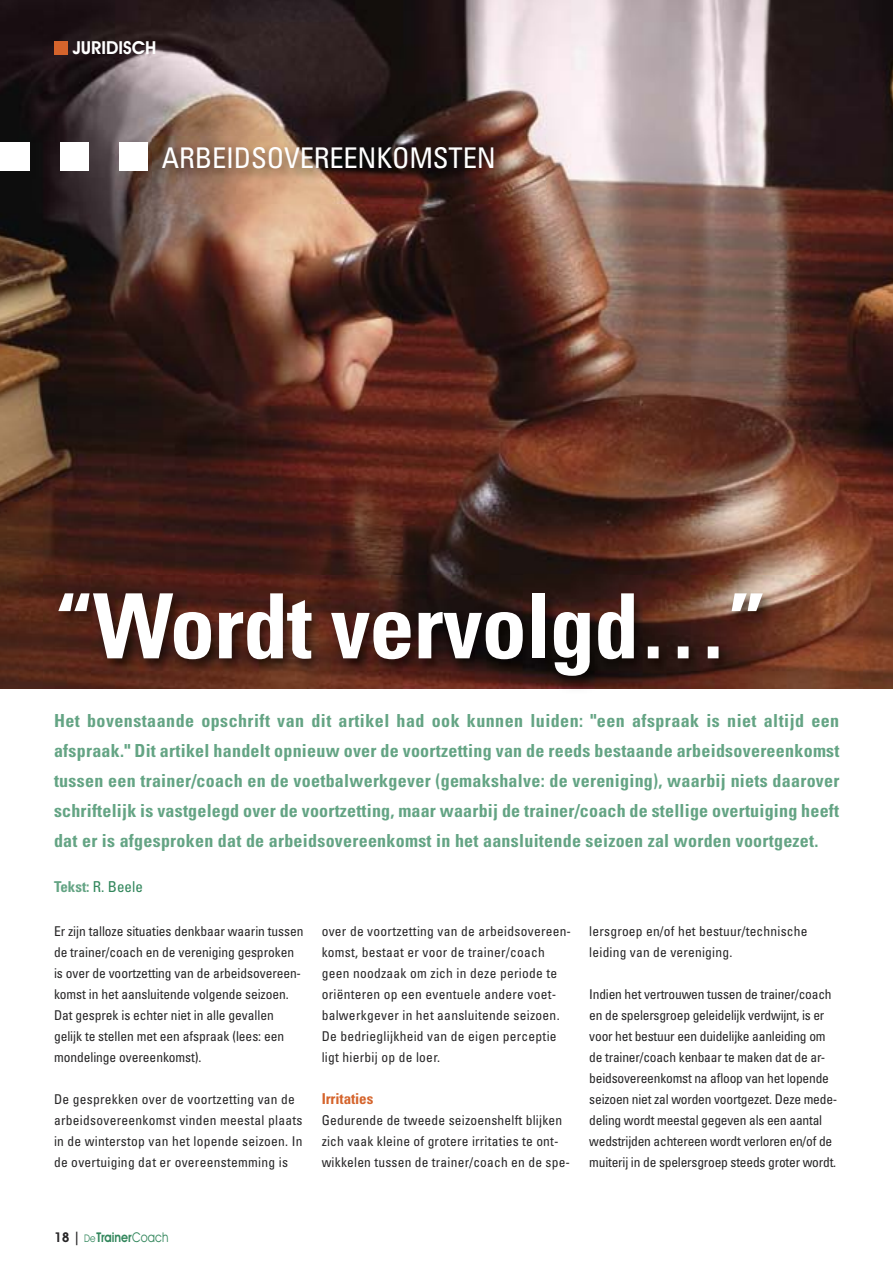
<style>
.page{position:relative;width:893px;height:1263px;background:#fff}
.page>*{position:absolute;margin:0;border:0;box-sizing:border-box;transform-origin:0 0}
.t1{font:700 condensed 90px "Univers";letter-spacing:-.01em;color:#fff}
.t2{font:condensed 28.5px "Univers";letter-spacing:-.005em;color:#fff}
.t3{font:700 condensed 18px/30px "Univers";letter-spacing:.015em;color:#64a484;text-align:justify}
.t4{font:600 18px "Avant Garde IT Cby BT";color:#fff}
.t5{font:condensed 15px "Univers";color:#31865b}
.t6{font:700 condensed 15px "Univers";letter-spacing:-.005em;color:#d5642c}
.t7{font:condensed 13.5px/21px "Univers";letter-spacing:-.005em;color:#272627}
.t8{font:condensed 13.5px/21px "Univers";letter-spacing:.02em;color:#272627}
.t9{font:condensed 13.5px/21px "Univers";letter-spacing:.015em;color:#272627}
.t10{font:600 13.5px "Avant Garde IT Cby BT";color:#31865b;scale:.85 1}
.s1{font-weight:700;color:#64a484}
.s2{color:#272627}
.s3{font-weight:400;font-size:10.5px}
.s4{font-weight:400}
</style>
<div class="page">
<img style="left:0;top:0;width:893px;height:688px">
<div style="left:54px;top:42px;width:13px;height:13px;background:#d5642c"></div>
<img style="left:152px;top:136px;width:393px;height:68px">
<img style="left:43px;top:575px;width:819px;height:114px">
<div style="left:120px;top:142px;width:28px;height:29px;background:#fff"></div>
<div style="left:60px;top:142px;width:29px;height:29px;background:#fff"></div>
<div style="left:0;top:142px;width:29px;height:29px;background:#fff"></div>
<h3 class="t4" style="left:73px;top:42px;width:85px">JURIDISCH</h3>
<h2 class="t2" style="left:162px;top:140px;width:335px">ARBEIDSOVEREENKOMSTEN</h2>
<h1 class="t1" style="left:54px;top:593px;width:715px">“Wordt vervolgd…”</h1>
<p class="t3" style="left:54px;top:707px;width:787px">Het bovenstaande opschrift van dit artikel had ook kunnen luiden: "een afspraak is niet altijd een afspraak." Dit artikel handelt opnieuw over de voortzetting van de reeds bestaande arbeidsovereenkomst tussen een trainer/coach en de voetbalwerkgever (gemakshalve: de vereniging), waarbij niets daarover schriftelijk is vastgelegd over de voortzetting, maar waarbij de trainer/coach de stellige overtuiging heeft dat er is afgesproken dat de arbeidsovereenkomst in het aansluitende seizoen zal worden voortgezet.</p>
<p class="t5" style="left:54px;top:877px;width:90px"><span class="s1">Tekst:</span> R. Beele</p>
<p class="t7" style="left:54px;top:920px;width:251px">Er zijn talloze situaties denkbaar waarin tussen de trainer/coach en de vereniging gesproken is over de voortzetting van de arbeidsovereen&shy;komst in het aansluitende volgende seizoen.<br>Dat gesprek is echter niet in alle gevallen gelijk te stellen met een afspraak (lees: een mondelinge overeenkomst).</p>
<p class="t8" style="left:54px;top:1088px;width:250px">De gesprekken over de voortzetting van de arbeidsovereenkomst vinden meestal plaats in de winterstop van het lopende seizoen. In de overtuiging dat er overeenstemming is</p>
<p class="t8" style="left:322px;top:920px;width:251px">over de voortzetting van de arbeidsovereen&shy;komst, bestaat er voor de trainer/coach geen noodzaak om zich in deze periode te oriënteren op een eventuele andere voet&shy;balwerkgever in het aansluitende seizoen.<br>De bedrieglijkheid van de eigen perceptie ligt hierbij op de loer.</p>
<p class="t6" style="left:322px;top:1093px;width:53px">Irritaties</p>
<p class="t9" style="left:322px;top:1109px;width:250px">Gedurende de tweede seizoenshelft blijken zich vaak kleine of grotere irritaties te ont&shy;wikkelen tussen de trainer/coach en de spe-</p>
<p class="t9" style="left:589px;top:920px;width:220px">lersgroep en/of het bestuur/technische leiding van de vereniging.</p>
<p class="t7" style="left:589px;top:983px;width:250px">Indien het vertrouwen tussen de trainer/coach en de spelersgroep geleidelijk verdwijnt, is er voor het bestuur een duidelijke aanleiding om de trainer/coach kenbaar te maken dat de ar&shy;beidsovereenkomst na afloop van het lopende seizoen niet zal worden voortgezet. Deze mede&shy;deling wordt meestal gegeven als een aantal wedstrijden achtereen wordt verloren en/of de muiterij in de spelersgroep steeds groter wordt.</p>
<p class="t10" style="left:54px;top:1232px;width:136px"><span class="s2">18 |</span> <span class="s3">De</span>Trainer<span class="s4">Coach</span></p>
</div>
